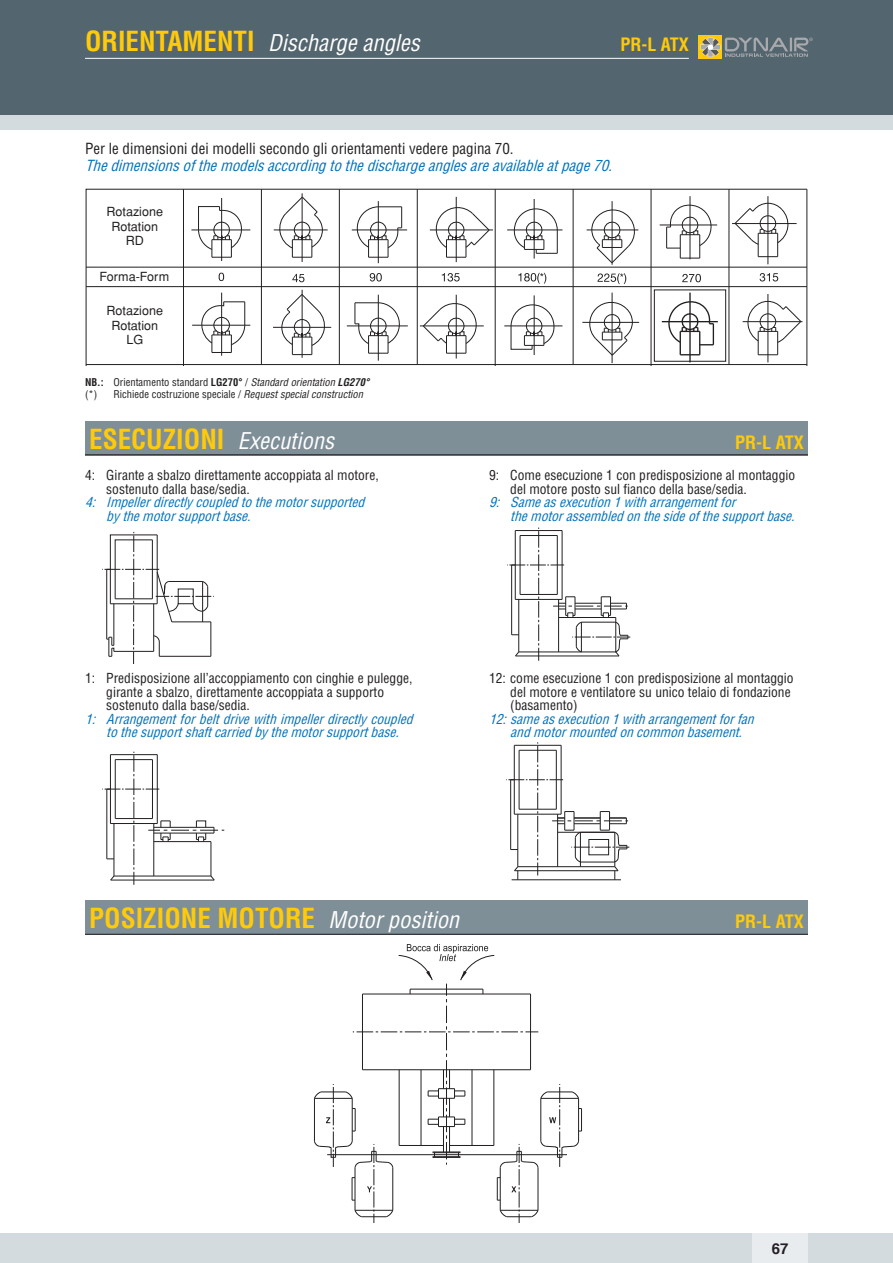
<style>
.page{position:relative;width:893px;height:1263px;background:#fff}
.page>*{position:absolute;margin:0;border:0;box-sizing:border-box;transform-origin:0 0}
.t1{font:700 condensed 27px "Helvetica";color:#feca0a}
.t2{font:italic condensed 22.5px "Helvetica LT Std";color:#fff}
.t3{font:700 condensed 18px "Helvetica";color:#feca0a}
.t4{font:italic condensed 15px "Helvetica";color:#0072bc}
.t5{font:condensed 15px "Helvetica";color:#231f20}
.t6{font:700 15px "Helvetica";color:#231f20}
.t7{font:condensed 13.5px/13.5px "Helvetica";color:#231f20}
.t8{font:italic condensed 13.5px/13.5px "Helvetica";color:#0072bc}
.t9{font:12.6px/14.4px "Helvetica";color:#231f20;text-align:center}
.t10{font:condensed 10.5px/12px "Helvetica";color:#231f20}
.s1{font-family:"Helvetica";font-weight:700;font-style:normal;font-size:27px;color:#feca0a}
.s2{font-weight:700}
.s3{font-family:"Helvetica LT Std";font-style:italic}
.s4{font-weight:700;font-style:italic}
.s5{font-family:"Helvetica LT Std";font-weight:400;font-style:italic;font-size:22.5px;color:#fff}
</style>
<div class="page">
<div style="left:0;top:0;width:893px;height:115px;background:#53656e"></div>
<div style="left:0;top:115px;width:893px;height:15px;background:#d4dbdf"></div>
<div style="left:0;top:1233px;width:893px;height:30px;background:#d4dbdf"></div>
<div style="left:753px;top:1233px;width:55px;height:30px;background:#e9ecef"></div>
<div style="left:699px;top:35px;width:23px;height:24px;background:#feca0a"></div>
<svg style="left:701px;top:37px;width:112px;height:20px"></svg>
<hr style="left:85px;top:58px;width:604px;height:1px;background:#fff">
<div style="left:85px;top:421px;width:723px;height:34px;background:#7e8f98"></div>
<hr style="left:85px;top:454px;width:723px;height:1px;background:#231f20">
<div style="left:85px;top:900px;width:723px;height:34px;background:#7e8f98"></div>
<hr style="left:85px;top:934px;width:723px;height:1px;background:#231f20">
<svg style="left:86px;top:189px;width:721px;height:175px"></svg>
<hr style="left:86px;top:364px;width:721px;height:1px;background:#231f20">
<hr style="left:86px;top:286px;width:721px;height:1px;background:#231f20">
<hr style="left:86px;top:267px;width:721px;height:1px;background:#231f20">
<hr style="left:732px;top:223px;width:65px;height:1px;background:#231f20">
<hr style="left:612px;top:201px;width:1px;height:64px;background:#231f20">
<svg style="left:591px;top:207px;width:45px;height:57px"></svg>
<hr style="left:573px;top:189px;width:1px;height:176px;background:#231f20">
<hr style="left:612px;top:293px;width:1px;height:70px;background:#231f20">
<hr style="left:534px;top:199px;width:1px;height:60px;background:#231f20">
<svg style="left:514px;top:208px;width:44px;height:46px"></svg>
<hr style="left:534px;top:295px;width:1px;height:60px;background:#231f20">
<svg style="left:510px;top:304px;width:44px;height:46px"></svg>
<hr style="left:456px;top:197px;width:1px;height:65px;background:#231f20">
<svg style="left:423px;top:301px;width:55px;height:53px"></svg>
<hr style="left:495px;top:189px;width:1px;height:176px;background:#231f20">
<hr style="left:456px;top:295px;width:1px;height:63px;background:#231f20">
<svg style="left:433px;top:205px;width:57px;height:53px"></svg>
<hr style="left:662px;top:321px;width:56px;height:1px;background:#231f20">
<hr style="left:660px;top:225px;width:57px;height:1px;background:#231f20">
<svg style="left:587px;top:300px;width:46px;height:56px"></svg>
<hr style="left:651px;top:189px;width:1px;height:176px;background:#231f20">
<hr style="left:689px;top:293px;width:2px;height:69px;background:#231f20">
<hr style="left:729px;top:189px;width:1px;height:176px;background:#231f20">
<svg style="left:666px;top:300px;width:48px;height:55px"></svg>
<hr style="left:807px;top:189px;width:1px;height:176px;background:#231f20">
<hr style="left:768px;top:196px;width:1px;height:68px;background:#231f20">
<svg style="left:734px;top:203px;width:55px;height:54px"></svg>
<hr style="left:768px;top:294px;width:1px;height:68px;background:#231f20">
<hr style="left:743px;top:321px;width:59px;height:1px;background:#231f20">
<svg style="left:747px;top:301px;width:55px;height:54px"></svg>
<hr style="left:690px;top:196px;width:1px;height:63px;background:#231f20">
<svg style="left:666px;top:205px;width:47px;height:54px"></svg>
<svg style="left:597px;top:273px;width:29px;height:11px"></svg>
<svg style="left:219px;top:273px;width:5px;height:8px"></svg>
<svg style="left:292px;top:274px;width:12px;height:8px"></svg>
<svg style="left:370px;top:273px;width:12px;height:8px"></svg>
<svg style="left:442px;top:273px;width:18px;height:8px"></svg>
<svg style="left:518px;top:273px;width:28px;height:11px"></svg>
<svg style="left:682px;top:274px;width:19px;height:8px"></svg>
<svg style="left:760px;top:273px;width:18px;height:8px"></svg>
<div style="left:654px;top:290px;width:72px;height:71px;border:1px solid #231f20"></div>
<svg style="left:506px;top:742px;width:123px;height:138px"></svg>
<hr style="left:519px;top:750px;width:1px;height:59px;background:#231f20">
<hr style="left:514px;top:745px;width:1px;height:69px;background:#231f20">
<hr style="left:519px;top:809px;width:37px;height:1px;background:#231f20">
<hr style="left:514px;top:814px;width:47px;height:1px;background:#231f20">
<svg style="left:507px;top:528px;width:123px;height:133px"></svg>
<hr style="left:520px;top:535px;width:1px;height:59px;background:#231f20">
<hr style="left:515px;top:530px;width:1px;height:69px;background:#231f20">
<hr style="left:520px;top:594px;width:37px;height:1px;background:#231f20">
<hr style="left:520px;top:535px;width:37px;height:1px;background:#231f20">
<hr style="left:515px;top:530px;width:47px;height:1px;background:#231f20">
<hr style="left:515px;top:599px;width:47px;height:1px;background:#231f20">
<svg style="left:102px;top:752px;width:122px;height:133px"></svg>
<hr style="left:110px;top:755px;width:1px;height:68px;background:#231f20">
<hr style="left:115px;top:760px;width:1px;height:58px;background:#231f20">
<svg style="left:102px;top:532px;width:112px;height:131px"></svg>
<hr style="left:110px;top:603px;width:47px;height:1px;background:#231f20">
<svg style="left:314px;top:944px;width:268px;height:278px"></svg>
<h2 class="t2" style="left:85px;top:28px;width:336px"><span class="s1">ORIENTAMENTI</span> Discharge angles</h2>
<h3 class="t3" style="left:620px;top:33px;width:70px">PR-L ATX</h3>
<p class="t5" style="left:85px;top:140px;width:430px">Per le dimensioni dei modelli secondo gli orientamenti vedere pagina 70.</p>
<p class="t4" style="left:85px;top:156px;width:533px">Thedimensionsofthemodelsaccordingtothedischargeanglesareavailableatpage70.</p>
<p class="t9" style="left:106px;top:205px;width:58px">Rotazione<br>Rotation<br>RD</p>
<p class="t9" style="left:99px;top:269px;width:71px">Forma-Form</p>
<p class="t9" style="left:106px;top:303px;width:58px">Rotazione<br>Rotation<br>LG</p>
<p class="t10" style="left:85px;top:376px;width:286px"><span class="s2">NB.:</span> Orientamento standard <span class="s2">LG270°</span> / <span class="s3">Standard orientation</span> <span class="s4">LG270° </span>(*)</p>
<p class="t10" style="left:114px;top:388px;width:251px">Richiede costruzione speciale / <span class="s3">Request special construction</span></p>
<h1 class="t1" style="left:89px;top:422px;width:246px">ESECUZIONI <span class="s5">Executions</span></h1>
<h3 class="t3" style="left:735px;top:431px;width:70px">PR-L ATX</h3>
<p class="t7" style="left:106px;top:468px;width:274px;text-indent:-21px">4: Girante a sbalzo direttamente accoppiata al motore, sostenuto dalla base/sedia.</p>
<p class="t8" style="left:106px;top:495px;width:264px;text-indent:-21px">4: Impellerdirectlycoupledtothemotorsupported bythemotorsupportbase.</p>
<p class="t7" style="left:106px;top:671px;width:308px;text-indent:-21px">1: Predisposizione all’accoppiamento con cinghie e pulegge, girante a sbalzo, direttamente accoppiata a supporto sostenuto dalla base/sedia.</p>
<p class="t8" style="left:85px;top:712px;width:333px;text-align:center">1: Arrangementforbeltdrivewithimpellerdirectlycoupled tothesupportshaftcarriedbythemotorsupportbase.</p>
<p class="t7" style="left:510px;top:468px;width:286px;text-indent:-21px">9: Come esecuzione 1 con predisposizione al montaggio del motore posto sul fianco della base/sedia.</p>
<p class="t8" style="left:510px;top:495px;width:290px;text-indent:-21px">9: Sameasexecution1witharrangementfor themotorassembledonthesideofthesupportbase.</p>
<p class="t7" style="left:510px;top:671px;width:285px;text-indent:-21px">12: come esecuzione 1 con predisposizione al montaggio del motore e ventilatore su unico telaio di fondazione (basamento)</p>
<p class="t8" style="left:510px;top:712px;width:249px;text-indent:-21px">12: sameasexecution1witharrangementforfan andmotormountedoncommonbasement.</p>
<h1 class="t1" style="left:89px;top:901px;width:371px">POSIZIONE MOTORE <span class="s5">Motor position</span></h1>
<h3 class="t3" style="left:735px;top:910px;width:70px">PR-L ATX</h3>
<p class="t6" style="left:772px;top:1236px;width:18px">67</p>
</div>
